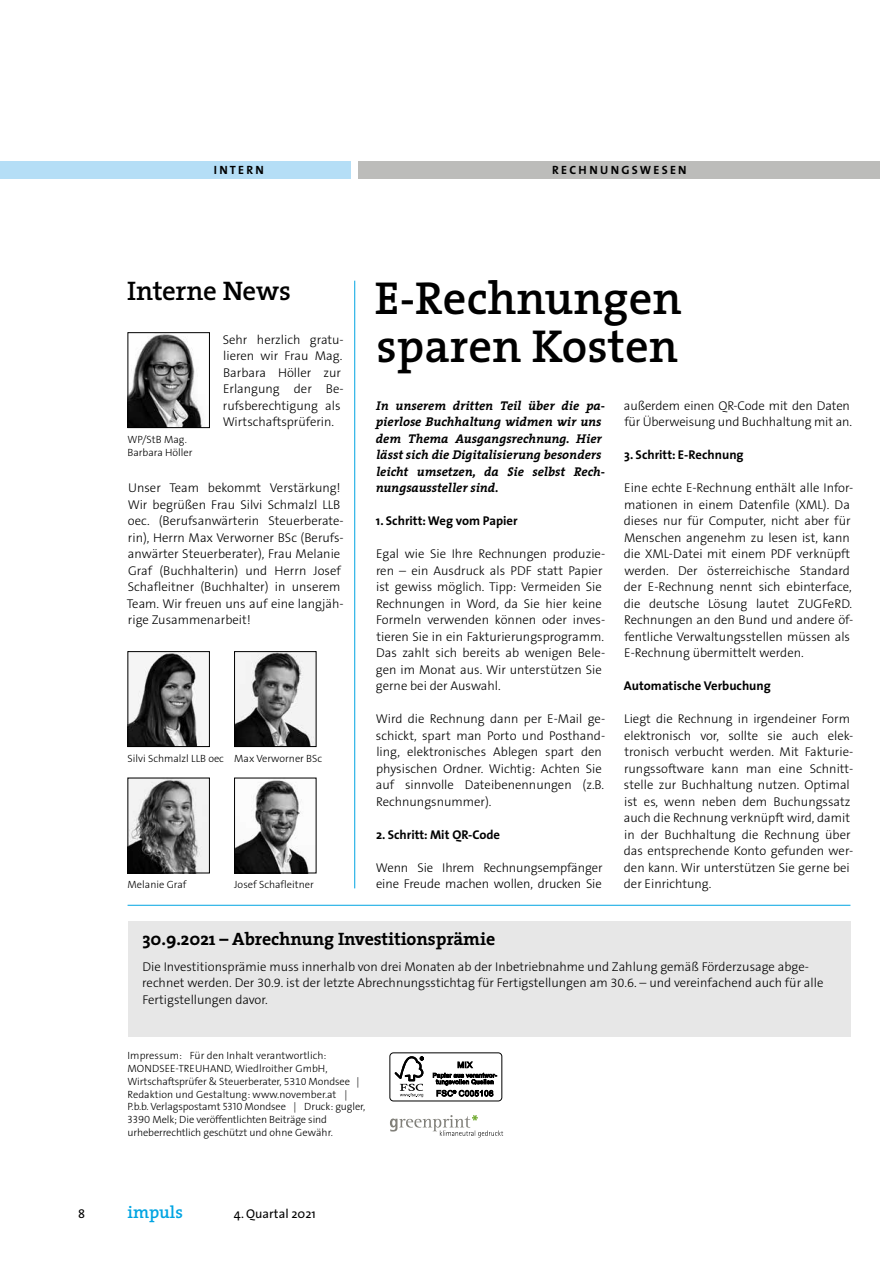
<style>
.page{position:relative;width:893px;height:1263px;background:#fff}
.page>*{position:absolute;margin:0;border:0;box-sizing:border-box;transform-origin:0 0}
.t1{font:600 46.5px/48px "The Serif";color:#000}
.t2{font:600 27px "The Serif";letter-spacing:-.015em;color:#000}
.t3{font:700 18px "The Serif";letter-spacing:-.005em;color:#000}
.t4{font:600 17.25px "The Serif";color:#00a4e2}
.t5{font:300 12.75px/16.5px "The Sans B3";color:#000}
.t6{font:italic 700 12.75px/16.5px "The Serif";color:#000}
.t7{font:700 12.75px "The Sans";color:#000}
.t8{font:12.75px "The Sans";color:#000}
.t9{font:12.75px "The Sans Caps";color:#000}
.t10{font:12px "The Sans Bold Caps";letter-spacing:.19em;color:#000}
.t11{font:300 10.5px/12.8px "The Sans B3";color:#000}
.s1{font-family:"The Sans Light Caps";font-weight:400}
.s2{font-family:"The Sans"}
</style>
<div class="page">
<svg style="left:390px;top:1115px;width:113px;height:22px"></svg>
<div style="left:389px;top:1052px;width:113px;height:49px;border:1px solid #000;border-radius:4px"></div>
<svg style="left:395px;top:1056px;width:29px;height:41px"></svg>
<svg style="left:433px;top:1061px;width:64px;height:35px"></svg>
<div style="left:128px;top:921px;width:722px;height:116px;background:#e7e7e7"></div>
<hr style="left:354px;top:281px;width:1px;height:607px;background:#00a4e2">
<hr style="left:128px;top:905px;width:722px;height:1px;background:#00a4e2">
<div style="left:359px;top:162px;width:521px;height:17px;background:#bcbcba"></div>
<div style="left:0;top:162px;width:350px;height:17px;background:#b5def6"></div>
<img style="left:130px;top:334px;width:73px;height:92px">
<div style="left:128px;top:332px;width:82px;height:96px;border:1px solid #000"></div>
<img style="left:130px;top:653px;width:73px;height:92px">
<div style="left:128px;top:651px;width:82px;height:96px;border:1px solid #000"></div>
<img style="left:130px;top:780px;width:78px;height:91px">
<div style="left:128px;top:778px;width:82px;height:95px;border:1px solid #000"></div>
<img style="left:236px;top:653px;width:78px;height:92px">
<div style="left:234px;top:651px;width:82px;height:96px;border:1px solid #000"></div>
<img style="left:236px;top:780px;width:73px;height:91px">
<div style="left:234px;top:778px;width:82px;height:95px;border:1px solid #000"></div>
<p class="t10" style="left:214px;top:160px;width:52px">INTERN</p>
<p class="t10" style="left:198px;top:160px;width:83px">FINANZAMT</p>
<p class="t10" style="left:552px;top:160px;width:136px">RECHNUNGSWESEN</p>
<h2 class="t2" style="left:127px;top:269px;width:165px">Interne News</h2>
<p class="t5" style="left:223px;top:332px;width:122px">Sehr herzlich gratu&shy;lieren wir Frau Mag.<br>Barbara Höller zur<br>Erlangung der Be&shy;rufsberechtigung als<br>Wirtschaftsprüferin.</p>
<p class="t11" style="left:128px;top:434px;width:67px">WP/StB Mag.<br>Barbara Höller</p>
<p class="t5" style="left:127px;top:480px;width:218px">Unser Team bekommt Verstärkung!<br>Wir begrüßen Frau Silvi Schmalzl LLB oec. (Berufsanwärterin Steuerberate&shy;rin), Herrn Max Verworner BSc (Berufs&shy;anwärter Steuerberater), Frau Melanie Graf (Buchhalterin) und Herrn Josef Schafleitner (Buchhalter) in unserem Team. Wir freuen uns auf eine langjäh&shy;rige Zusammenarbeit!</p>
<p class="t11" style="left:128px;top:752px;width:98px">Silvi Schmalzl LLB oec</p>
<p class="t11" style="left:234px;top:752px;width:89px">Max Verworner BSc</p>
<p class="t11" style="left:128px;top:879px;width:60px">Melanie Graf</p>
<p class="t11" style="left:234px;top:879px;width:81px">Josef Schafleitner</p>
<h1 class="t1" style="left:375px;top:273px;width:309px">E-Rechnungen sparen Kosten</h1>
<p class="t6" style="left:376px;top:397px;width:231px">In unserem dritten Teil über die pa&shy;pierlose Buchhaltung widmen wir uns dem Thema Ausgangsrechnung. Hier lässt sich die Digitalisierung besonders leicht umsetzen, da Sie selbst Rech&shy;nungsaussteller sind.</p>
<p class="t7" style="left:376px;top:510px;width:143px">1. Schritt: Weg vom Papier</p>
<p class="t5" style="left:376px;top:546px;width:231px">Egal wie Sie Ihre Rechnungen produzie&shy;ren – ein Ausdruck als PDF statt Papier ist gewiss möglich. Tipp: Vermeiden Sie Rechnungen in Word, da Sie hier keine Formeln verwenden können oder inves&shy;tieren Sie in ein Fakturierungsprogramm.<br>Das zahlt sich bereits ab wenigen Bele&shy;gen im Monat aus. Wir unterstützen Sie gerne bei der Auswahl.</p>
<p class="t5" style="left:376px;top:711px;width:231px">Wird die Rechnung dann per E-Mail ge&shy;schickt, spart man Porto und Posthand&shy;ling, elektronisches Ablegen spart den physischen Ordner. Wichtig: Achten Sie auf sinnvolle Dateibenennungen (z.B.<br>Rechnungsnummer).</p>
<p class="t7" style="left:376px;top:824px;width:126px">2. Schritt: Mit QR-Code</p>
<p class="t5" style="left:376px;top:860px;width:228px">Wenn Sie Ihrem Rechnungsempfänger eine Freude machen wollen, drucken Sie</p>
<p class="t5" style="left:624px;top:398px;width:230px">außerdem einen QR-Code mit den Daten für Überweisung und Buchhaltung mit an.</p>
<p class="t7" style="left:624px;top:444px;width:121px">3. Schritt: E-Rechnung</p>
<p class="t5" style="left:624px;top:480px;width:231px">Eine echte E-Rechnung enthält alle Infor&shy;mationen in einem Datenfile (XML). Da dieses nur für Computer, nicht aber für Menschen angenehm zu lesen ist, kann die XML-Datei mit einem PDF verknüpft werden. Der österreichische Standard der E-Rechnung nennt sich ebinterface, die deutsche Lösung lautet ZUGFeRD.<br>Rechnungen an den Bund und andere öf&shy;fentliche Verwaltungsstellen müssen als E-Rechnung übermittelt werden.</p>
<p class="t7" style="left:624px;top:675px;width:148px">Automatische Verbuchung</p>
<p class="t5" style="left:624px;top:711px;width:231px">Liegt die Rechnung in irgendeiner Form elektronisch vor, sollte sie auch elek&shy;tronisch verbucht werden. Mit Fakturie&shy;rungssoftware kann man eine Schnitt&shy;stelle zur Buchhaltung nutzen. Optimal ist es, wenn neben dem Buchungssatz auch die Rechnung verknüpft wird, damit in der Buchhaltung die Rechnung über das entsprechende Konto gefunden wer&shy;den kann. Wir unterstützen Sie gerne bei der Einrichtung.</p>
<h3 class="t3" style="left:142px;top:923px;width:354px">30.9.2021 – Abrechnung Investitionsprämie</h3>
<p class="t5" style="left:142px;top:959px;width:683px">Die Investitionsprämie muss innerhalb von drei Monaten ab der Inbetriebnahme und Zahlung gemäß Förderzusage abge&shy;rechnet werden. Der 30.9. ist der letzte Abrechnungsstichtag für Fertigstellungen am 30.6. – und vereinfachend auch für alle<br>Fertigstellungen davor.</p>
<p class="t11" style="left:128px;top:1050px;width:239px">Impressum: Für den Inhalt verantwortlich:<br>MONDSEE-TREUHAND, Wiedlroither GmbH, Wirtschaftsprüfer &amp; Steuerberater, 5310 Mondsee | Redaktion und Gestaltung: www.november.at | P.b.b. Verlagspostamt <span class="s1">5310</span> <span class="s2">Mondsee</span> | Druck: gugler, <span class="s1">3390</span> Melk; Die veröffentlichten Beiträge sind urheberrechtlich geschützt und ohne Gewähr.</p>
<p class="t9" style="left:78px;top:1203px;width:9px">8</p>
<h3 class="t4" style="left:128px;top:1198px;width:57px">impuls</h3>
<p class="t8" style="left:234px;top:1203px;width:84px">4. Quartal 2021</p>
</div>
